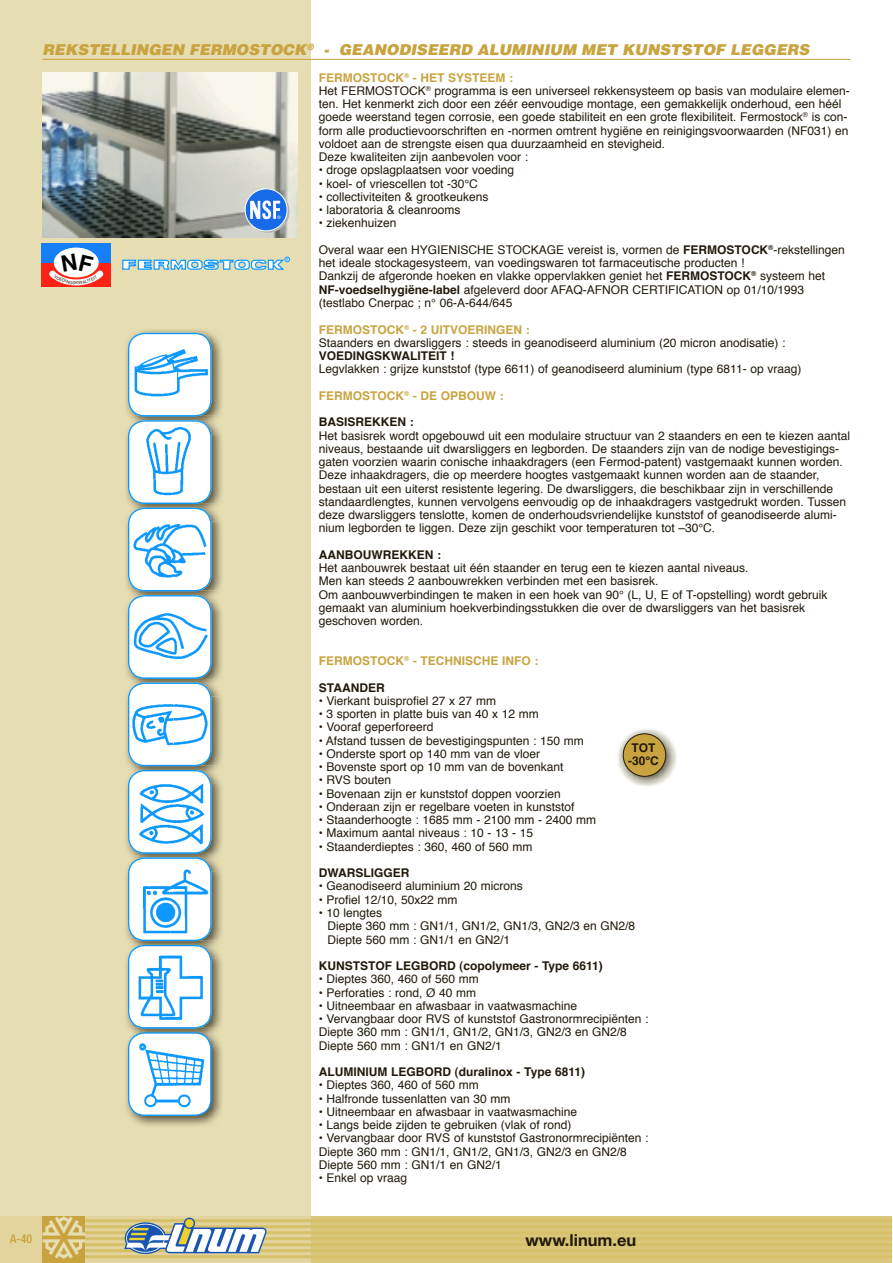
<style>
.page{position:relative;width:893px;height:1263px;background:#fff}
.page>*{position:absolute;margin:0;border:0;box-sizing:border-box;transform-origin:0 0}
.t1{font:700 16.5px "Helvetica Neue LT Std";color:#22190a}
.t2{font:italic 900 15px "Helvetica";color:#c8a33f}
.t3{font:12px/13.2px "Helvetica";color:#22190a}
.t4{font:700 12px/13.2px "Helvetica";color:#22190a}
.t5{font:700 12px "Helvetica";color:#c8a33f}
.t6{font:500 condensed 12px "Helvetica Neue LT Std";color:#c8a33f}
.t7{font:4.2px "Helvetica";color:#22190a}
.s1{font-weight:700;color:#c8a33f}
.s2{font-weight:700}
</style>
<div class="page">
<div style="left:0;top:0;width:310px;height:1225px;background:#e7ddb2"></div>
<div style="left:310px;top:1216px;width:582px;height:47px;background:#d9c77a"></div>
<div style="left:0;top:1216px;width:310px;height:47px;background:#e3d49d"></div>
<hr style="left:81px;top:1219px;width:811px;height:3px;background:#d6c06a">
<hr style="left:81px;top:1225px;width:811px;height:3px;background:#d6c06a">
<hr style="left:81px;top:1231px;width:811px;height:3px;background:#d6c06a">
<hr style="left:81px;top:1237px;width:811px;height:3px;background:#d6c06a">
<hr style="left:81px;top:1243px;width:811px;height:3px;background:#d6c06a">
<hr style="left:81px;top:1249px;width:811px;height:3px;background:#d6c06a">
<hr style="left:81px;top:1255px;width:811px;height:3px;background:#d6c06a">
<div style="left:43px;top:1216px;width:42px;height:47px;background:#c8a33f"></div>
<svg style="left:43px;top:1216px;width:42px;height:43px"></svg>
<svg style="left:124px;top:1217px;width:143px;height:37px"></svg>
<hr style="left:43px;top:59px;width:808px;height:1px;background:#c8a33f">
<div style="left:41px;top:243px;width:70px;height:20px;background:#157ff7"></div>
<div style="left:41px;top:263px;width:70px;height:24px;background:#fc2216"></div>
<div style="left:54px;top:248px;width:45px;height:29px;background:#fff;border-radius:50%"></div>
<svg style="left:122px;top:257px;width:168px;height:14px"></svg>
<img style="left:43px;top:72px;width:254px;height:165px">
<img style="left:126px;top:330px;width:96px;height:86px">
<img style="left:126px;top:434px;width:96px;height:69px">
<img style="left:127px;top:416px;width:94px;height:18px">
<img style="left:126px;top:522px;width:96px;height:69px">
<img style="left:127px;top:503px;width:94px;height:19px">
<img style="left:126px;top:609px;width:96px;height:69px">
<img style="left:127px;top:591px;width:94px;height:18px">
<img style="left:126px;top:696px;width:96px;height:69px">
<img style="left:127px;top:678px;width:94px;height:18px">
<img style="left:126px;top:784px;width:96px;height:69px">
<img style="left:127px;top:765px;width:94px;height:19px">
<img style="left:126px;top:871px;width:96px;height:69px">
<img style="left:127px;top:853px;width:94px;height:18px">
<img style="left:126px;top:959px;width:96px;height:69px">
<img style="left:127px;top:940px;width:93px;height:19px">
<svg style="left:128px;top:333px;width:84px;height:695px;background:#b7dcf4"></svg>
<img style="left:126px;top:1046px;width:96px;height:80px">
<img style="left:127px;top:1028px;width:94px;height:18px">
<img style="left:139px;top:1028px;width:61px;height:1px">
<img style="left:129px;top:1033px;width:82px;height:82px;border-radius:16px">
<div style="left:128px;top:1032px;width:84px;height:84px;border:1px solid #0d98fd;border-radius:16px"></div>
<img style="left:618px;top:729px;width:58px;height:57px">
<div style="left:623px;top:734px;width:43px;height:42px;background:#c8a33f;border-radius:50%"></div>
<div style="left:623px;top:733px;width:43px;height:44px;border:1px solid #22190a;border-radius:50%"></div>
<svg style="left:245px;top:189px;width:46px;height:44px;background:#7ba4e0"></svg>
<svg style="left:49px;top:254px;width:54px;height:31px"></svg>
<p class="t2" style="left:43px;top:44px;width:768px">REKSTELLINGEN FERMOSTOCK<sup>®</sup> - GEANODISEERD ALUMINIUM MET KUNSTSTOF LEGGERS</p>
<p class="t3" style="left:319px;top:72px;width:532px"><span class="s1">FERMOSTOCK</span><sup>®</sup> <span class="s1">- HET SYSTEEM :<br></span>Het FERMOSTOCK<sup>®</sup> programma is een universeel rekkensysteem op basis van modulaire elemen&shy;ten. Het kenmerkt zich door een zéér eenvoudige montage, een gemakkelijk onderhoud, een héél goede weerstand tegen corrosie, een goede stabiliteit en een grote flexibiliteit. Fermostock<sup>®</sup> is con&shy;form alle productievoorschriften en -normen omtrent hygiëne en reinigingsvoorwaarden (NF031) en voldoet aan de strengste eisen qua duurzaamheid en stevigheid.<br>Deze kwaliteiten zijn aanbevolen voor :</p>
<p class="t3" style="left:319px;top:164px;width:197px">• droge opslagplaatsen voor voeding</p>
<p class="t3" style="left:319px;top:178px;width:161px">• koel- of vriescellen tot -30°C</p>
<p class="t3" style="left:319px;top:191px;width:171px">• collectiviteiten &amp; grootkeukens</p>
<p class="t3" style="left:319px;top:204px;width:143px">• laboratoria &amp; cleanrooms</p>
<p class="t3" style="left:319px;top:218px;width:79px">• ziekenhuizen</p>
<p class="t3" style="left:319px;top:244px;width:527px">Overal waar een HYGIENISCHE STOCKAGE vereist is, vormen de <span class="s2">FERMOSTOCK</span><sup>®</sup>-rekstellingen het ideale stockagesysteem, van voedingswaren tot farmaceutische producten !<br>Dankzij de afgeronde hoeken en vlakke oppervlakken geniet het <span class="s2">FERMOSTOCK</span><sup>®</sup> systeem het <span class="s2">NF-voedselhygiëne-label</span> afgeleverd door AFAQ-AFNOR CERTIFICATION op 01/10/1993 (testlabo Cnerpac ; n° 06-A-644/645</p>
<p class="t3" style="left:319px;top:324px;width:468px"><span class="s1">FERMOSTOCK</span><sup>®</sup> <span class="s1">- 2 UITVOERINGEN :<br></span>Staanders en dwarsliggers : steeds in geanodiseerd aluminium (20 micron anodisatie) :</p>
<p class="t4" style="left:319px;top:350px;width:137px">VOEDINGSKWALITEIT !</p>
<p class="t3" style="left:319px;top:363px;width:484px">Legvlakken : grijze kunststof (type 6611) of geanodiseerd aluminium (type 6811- op vraag)</p>
<p class="t5" style="left:319px;top:391px;width:186px">FERMOSTOCK<sup>®</sup> - DE OPBOUW :</p>
<p class="t4" style="left:319px;top:416px;width:97px">BASISREKKEN :</p>
<p class="t3" style="left:319px;top:430px;width:533px">Het basisrek wordt opgebouwd uit een modulaire structuur van 2 staanders en een te kiezen aantal niveaus, bestaande uit dwarsliggers en legborden. De staanders zijn van de nodige bevestigings&shy;gaten voorzien waarin conische inhaakdragers (een Fermod-patent) vastgemaakt kunnen worden.<br>Deze inhaakdragers, die op meerdere hoogtes vastgemaakt kunnen worden aan de staander, bestaan uit een uiterst resistente legering. De dwarsliggers, die beschikbaar zijn in verschillende standaardlengtes, kunnen vervolgens eenvoudig op de inhaakdragers vastgedrukt worden. Tussen deze dwarsliggers tenslotte, komen de onderhoudsvriendelijke kunststof of geanodiseerde alumi&shy;nium legborden te liggen. Deze zijn geschikt voor temperaturen tot –30°C.</p>
<p class="t4" style="left:319px;top:549px;width:124px">AANBOUWREKKEN :</p>
<p class="t3" style="left:319px;top:562px;width:510px">Het aanbouwrek bestaat uit één staander en terug een te kiezen aantal niveaus.<br>Men kan steeds 2 aanbouwrekken verbinden met een basisrek.<br>Om aanbouwverbindingen te maken in een hoek van 90° (L, U, E of T-opstelling) wordt gebruik gemaakt van aluminium hoekverbindingsstukken die over de dwarsliggers van het basisrek geschoven worden.</p>
<p class="t5" style="left:319px;top:656px;width:221px">FERMOSTOCK<sup>®</sup> - TECHNISCHE INFO :</p>
<p class="t4" style="left:319px;top:682px;width:67px">STAANDER</p>
<p class="t3" style="left:319px;top:695px;width:179px">• Vierkant buisprofiel 27 x 27 mm</p>
<p class="t3" style="left:319px;top:708px;width:221px">• 3 sporten in platte buis van 40 x 12 mm</p>
<p class="t3" style="left:319px;top:721px;width:116px">• Vooraf geperforeerd</p>
<p class="t3" style="left:319px;top:735px;width:267px">• Afstand tussen de bevestigingspunten : 150 mm</p>
<p class="t3" style="left:319px;top:748px;width:223px">• Onderste sport op 140 mm van de vloer</p>
<p class="t3" style="left:319px;top:761px;width:246px">• Bovenste sport op 10 mm van de bovenkant</p>
<p class="t3" style="left:319px;top:774px;width:74px">• RVS bouten</p>
<p class="t3" style="left:319px;top:788px;width:243px">• Bovenaan zijn er kunststof doppen voorzien</p>
<p class="t3" style="left:319px;top:801px;width:257px">• Onderaan zijn er regelbare voeten in kunststof</p>
<p class="t3" style="left:319px;top:814px;width:279px">• Staanderhoogte : 1685 mm - 2100 mm - 2400 mm</p>
<p class="t3" style="left:319px;top:827px;width:216px">• Maximum aantal niveaus : 10 - 13 - 15</p>
<p class="t3" style="left:319px;top:841px;width:215px">• Staanderdieptes : 360, 460 of 560 mm</p>
<p class="t4" style="left:319px;top:867px;width:92px">DWARSLIGGER</p>
<p class="t3" style="left:319px;top:881px;width:205px">• Geanodiseerd aluminium 20 microns</p>
<p class="t3" style="left:319px;top:894px;width:140px">• Profiel 12/10, 50x22 mm</p>
<p class="t3" style="left:327px;top:907px;width:309px;text-indent:-9px">• 10 lengtes<br>Diepte 360 mm : GN1/1, GN1/2, GN1/3, GN2/3 en GN2/8<br>Diepte 560 mm : GN1/1 en GN2/1</p>
<p class="t4" style="left:319px;top:960px;width:285px">KUNSTSTOF LEGBORD (copolymeer - Type 6611)</p>
<p class="t3" style="left:319px;top:973px;width:161px">• Dieptes 360, 460 of 560 mm</p>
<p class="t3" style="left:319px;top:987px;width:159px">• Perforaties : rond, Ø 40 mm</p>
<p class="t3" style="left:319px;top:1000px;width:260px">• Uitneembaar en afwasbaar in vaatwasmachine</p>
<p class="t3" style="left:319px;top:1013px;width:331px">• Vervangbaar door RVS of kunststof Gastronormrecipiënten :<br>Diepte 360 mm : GN1/1, GN1/2, GN1/3, GN2/3 en GN2/8<br>Diepte 560 mm : GN1/1 en GN2/1</p>
<p class="t4" style="left:319px;top:1066px;width:268px">ALUMINIUM LEGBORD (duralinox - Type 6811)</p>
<p class="t3" style="left:319px;top:1079px;width:161px">• Dieptes 360, 460 of 560 mm</p>
<p class="t3" style="left:319px;top:1093px;width:193px">• Halfronde tussenlatten van 30 mm</p>
<p class="t3" style="left:319px;top:1106px;width:260px">• Uitneembaar en afwasbaar in vaatwasmachine</p>
<p class="t3" style="left:319px;top:1119px;width:254px">• Langs beide zijden te gebruiken (vlak of rond)</p>
<p class="t3" style="left:319px;top:1132px;width:331px">• Vervangbaar door RVS of kunststof Gastronormrecipiënten :<br>Diepte 360 mm : GN1/1, GN1/2, GN1/3, GN2/3 en GN2/8<br>Diepte 560 mm : GN1/1 en GN2/1</p>
<p class="t3" style="left:319px;top:1172px;width:90px">• Enkel op vraag</p>
<p class="t7" style="left:76px;top:281px;width:4px">K</p>
<p class="t4" style="left:628px;top:742px;width:32px">TOT -30°C</p>
<p class="t6" style="left:10px;top:1234px;width:23px">A-40</p>
<h1 class="t1" style="left:526px;top:1234px;width:112px">www.linum.eu</h1>
</div>
